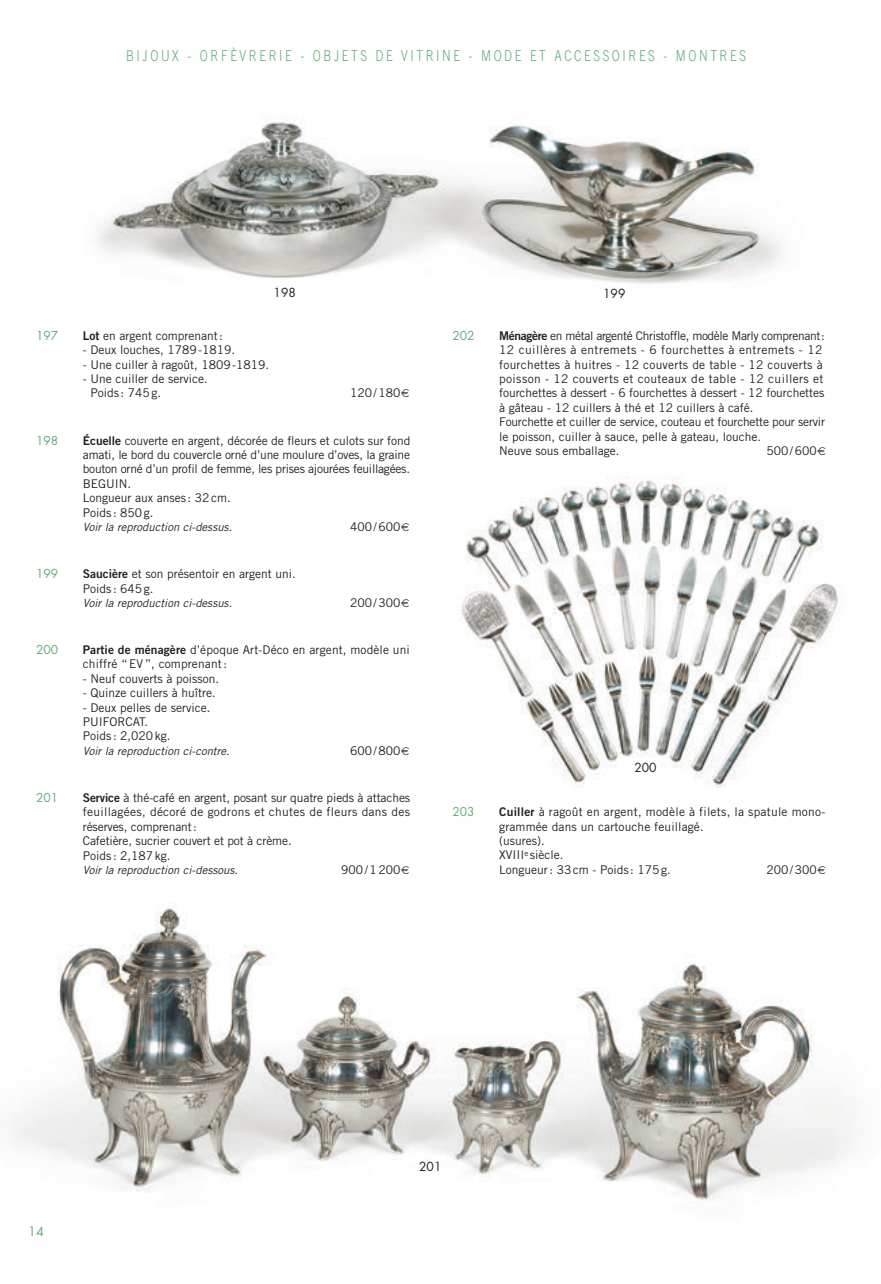
<style>
.page{position:relative;width:881px;height:1284px;background:#fff}
.page>*{position:absolute;margin:0;border:0;box-sizing:border-box;transform-origin:0 0}
.t1{font:300 15px "Trade Gothic";letter-spacing:.215em;color:#5eae7a;scale:.8 1}
.t2{font:12.75px "Futura";color:#5eae7a}
.t3{font:12.15px "Futura";color:#231f20}
.t4{font:12px/14.4px "Trade Gothic";color:#231f20}
.t5{font:12px "Futura";color:#5eae7a}
.t6{font:italic 11.25px "Trade Gothic";color:#231f20}
.s1{font-family:"Trade Gothic Bold Two"}
</style>
<div class="page">
<img style="left:96px;top:116px;width:687px;height:168px">
<img style="left:10px;top:908px;width:843px;height:292px">
<img style="left:461px;top:476px;width:380px;height:312px">
<p class="t1" style="left:126px;top:51px;width:776px">BIJOUX - ORFÈVRERIE - OBJETS DE VITRINE - MODE ET ACCESSOIRES - MONTRES</p>
<p class="t3" style="left:273px;top:287px;width:24px">198</p>
<p class="t3" style="left:603px;top:288px;width:24px">199</p>
<p class="t5" style="left:36px;top:330px;width:24px">197</p>
<p class="t4" style="left:83px;top:329px;width:141px"><span class="s1">Lot</span> en argent comprenant :</p>
<p class="t4" style="left:83px;top:344px;width:154px">- Deux louches, 1789-1819.</p>
<p class="t4" style="left:83px;top:358px;width:188px">- Une cuiller à ragoût, 1809-1819.</p>
<p class="t4" style="left:90px;top:373px;width:119px;text-indent:-8px">- Une cuiller de service.<br>Poids: 745 g.</p>
<p class="t4" style="left:350px;top:387px;width:52px">120 / 180</p>
<p class="t5" style="left:36px;top:435px;width:24px">198</p>
<p class="t4" style="left:83px;top:434px;width:329px"><span class="s1">Écuelle</span> couverte en argent, décorée de fleurs et culots sur fond amati, le bord du couvercle orné d’une moulure d’oves, la graine bouton orné d’un profil de femme, les prises ajourées feuillagées.<br>BEGUIN.<br>Longueur aux anses : 32 cm.<br>Poids : 850 g.</p>
<p class="t6" style="left:83px;top:523px;width:153px">Voir la reproduction ci-dessus.</p>
<p class="t4" style="left:350px;top:521px;width:52px">400 / 600</p>
<p class="t5" style="left:36px;top:568px;width:24px">199</p>
<p class="t4" style="left:83px;top:568px;width:214px"><span class="s1">Saucière</span> et son présentoir en argent uni.<br>Poids : 645 g.</p>
<p class="t6" style="left:83px;top:599px;width:153px">Voir la reproduction ci-dessus.</p>
<p class="t4" style="left:350px;top:596px;width:52px">200/300</p>
<p class="t5" style="left:36px;top:644px;width:24px">200</p>
<p class="t4" style="left:83px;top:644px;width:328px"><span class="s1">Partie de ménagère</span> d’époque Art-Déco en argent, modèle uni chiffré “EV ”, comprenant :</p>
<p class="t4" style="left:83px;top:672px;width:138px">- Neuf couverts à poisson.</p>
<p class="t4" style="left:83px;top:687px;width:134px">- Quinze cuillers à huître.</p>
<p class="t4" style="left:83px;top:701px;width:129px">- Deux pelles de service.<br>PUIFORCAT.<br>Poids : 2,020kg.</p>
<p class="t6" style="left:83px;top:747px;width:150px">Voir la reproduction ci-contre.</p>
<p class="t4" style="left:350px;top:744px;width:52px">600 / 800</p>
<p class="t5" style="left:36px;top:792px;width:24px">201</p>
<p class="t4" style="left:83px;top:791px;width:329px"><span class="s1">Service</span> à thé-café en argent, posant sur quatre pieds à attaches feuillagées, décoré de godrons et chutes de fleurs dans des réserves, comprenant :<br>Cafetière, sucrier couvert et pot à crème.<br>Poids : 2,187kg.</p>
<p class="t6" style="left:83px;top:866px;width:159px">Voir la reproduction ci-dessous.</p>
<p class="t4" style="left:341px;top:864px;width:61px">900 / 1200</p>
<p class="t5" style="left:452px;top:330px;width:24px">202</p>
<p class="t4" style="left:499px;top:329px;width:327px"><span class="s1">Ménagère</span> en métal argenté Christoffle, modèle Marly comprenant:<br>12 cuillères à entremets - 6 fourchettes à entremets - 12 fourchettes à huitres - 12 couverts de table - 12 couverts à poisson - 12 couverts et couteaux de table - 12 cuillers et fourchettes à dessert - 6 fourchettes à dessert - 12 fourchettes à gâteau - 12 cuillers à thé et 12 cuillers à café.<br>Fourchette et cuiller de service, couteau et fourchette pour servir le poisson, cuiller à sauce, pelle à gateau, louche.<br>Neuve sous emballage.</p>
<p class="t4" style="left:766px;top:445px;width:52px">500 / 600</p>
<p class="t3" style="left:634px;top:762px;width:24px">200</p>
<p class="t5" style="left:452px;top:806px;width:24px">203</p>
<p class="t4" style="left:499px;top:806px;width:327px"><span class="s1">Cuiller</span> à ragoût en argent, modèle à filets, la spatule mono - grammée dans un cartouche feuillagé.<br>(usures).<br>XVIII<sup>e</sup> siècle.<br>Longueur : 33 cm - Poids : 175 g.</p>
<p class="t4" style="left:766px;top:863px;width:52px">200 / 300</p>
<p class="t2" style="left:28px;top:1225px;width:17px">14</p>
<p class="t3" style="left:419px;top:1161px;width:24px">201</p>
</div>
